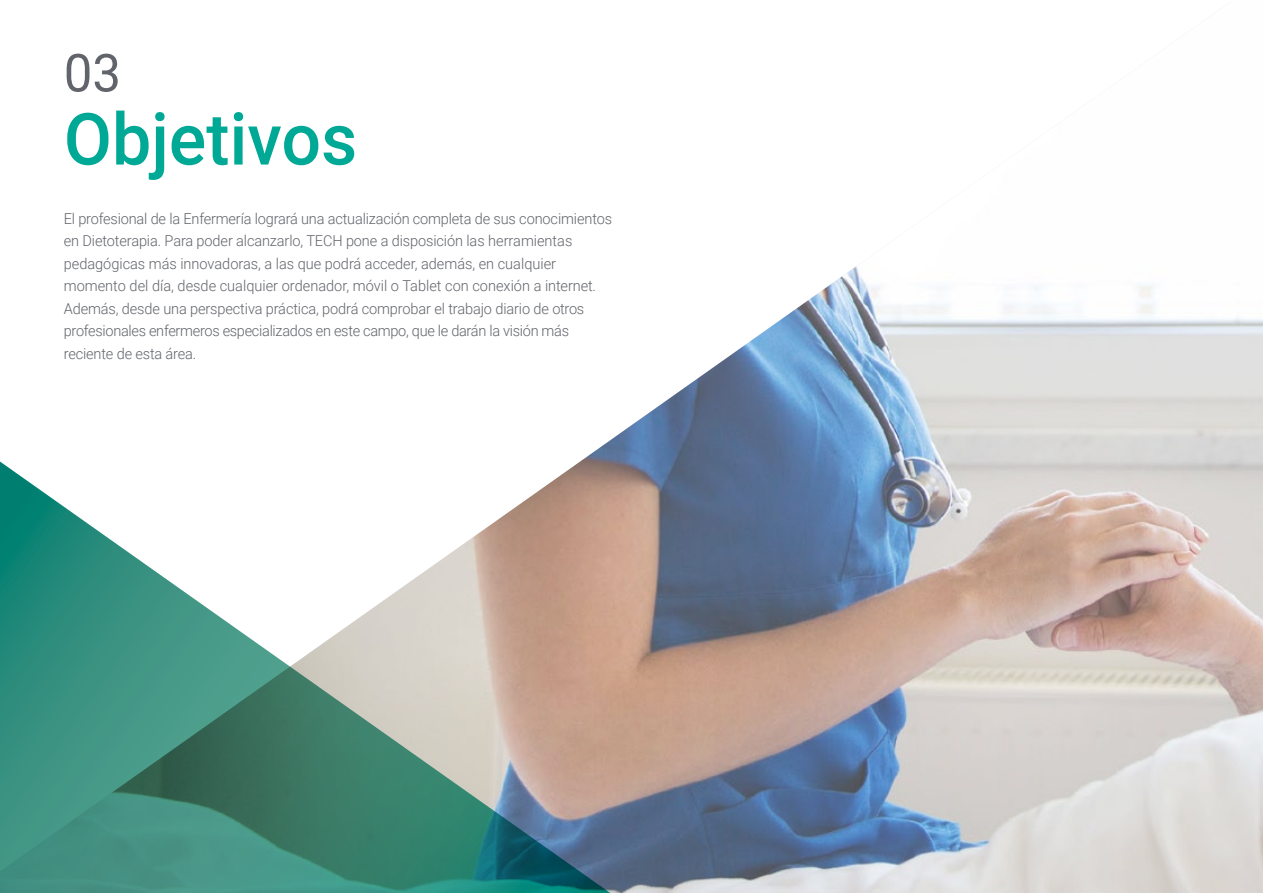
<style>
.page{position:relative;width:1263px;height:893px;background:#fff}
.page>*{position:absolute;margin:0;border:0;box-sizing:border-box;transform-origin:0 0}
.t1{font:500 72px "Roboto";color:#00a996}
.t2{font:52.5px "Roboto";color:#61646a}
.t3{font:300 15px/22.5px "Roboto";letter-spacing:-.01em;color:#61646a}
</style>
<div class="page">
<img style="left:602px;top:266px;width:661px;height:627px">
<svg style="left:0;top:446px;width:640px;height:447px"></svg>
<h2 class="t2" style="left:64px;top:36px;width:59px">03</h2>
<h1 class="t1" style="left:64px;top:89px;width:295px">Objetivos</h1>
<p class="t3" style="left:64px;top:207px;width:550px">El profesional de la Enfermería logrará una actualización completa de sus conocimientos en Dietoterapia. Para poder alcanzarlo, TECH pone a disposición las herramientas pedagógicas más innovadoras, a las que podrá acceder, además, en cualquier momento del día, desde cualquier ordenador, móvil o Tablet con conexión a internet.<br>Además, desde una perspectiva práctica, podrá comprobar el trabajo diario de otros profesionales enfermeros especializados en este campo, que le darán la visión más reciente de esta área.</p>
</div>
